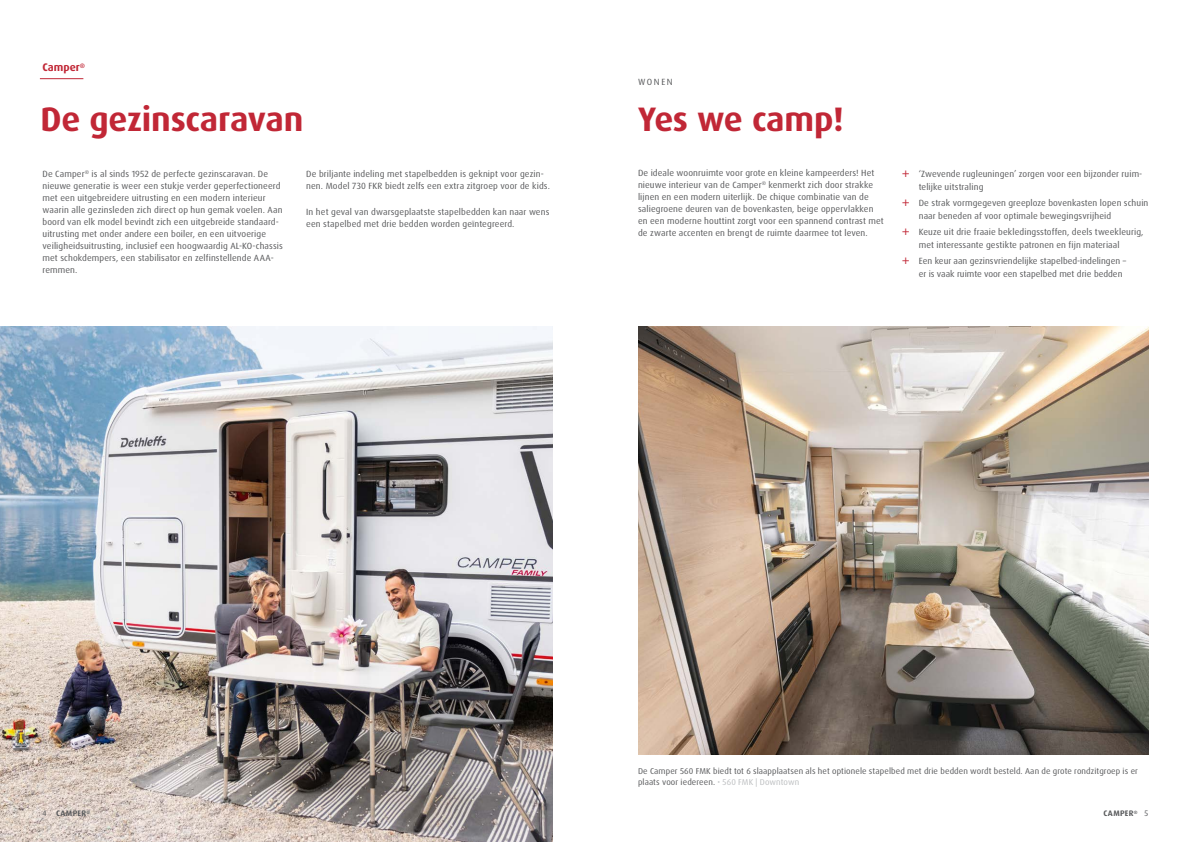
<style>
.page{position:relative;width:1191px;height:842px;background:#fff}
.page>*{position:absolute;margin:0;border:0;box-sizing:border-box;transform-origin:0 0}
.t1{font:700 34px "Dax Pro";letter-spacing:-.01em;color:#c12736}
.t2{font:700 11px "Dax Pro";color:#c12736}
.t3{font:9px/12px "Dax Pro";letter-spacing:.01em;color:#58595b}
.t4{font:8.5px/11px "Dax Pro";letter-spacing:.015em;color:#58595b}
.t5{font:700 8px "Dax Pro";letter-spacing:.045em;color:#58595b}
.s1{color:#bcbec0}
.s2{font-weight:400}
</style>
<div class="page">
<img style="left:0;top:326px;width:553px;height:516px">
<img style="left:638px;top:326px;width:510px;height:428px">
<hr style="left:40px;top:78px;width:43px;height:1px;background:#c12736">
<p class="t2" style="left:43px;top:60px;width:44px">Camper<sup>®</sup></p>
<h1 class="t1" style="left:40px;top:98px;width:265px">De gezinscaravan</h1>
<p class="t3" style="left:43px;top:168px;width:242px">De Camper<sup>®</sup> is al sinds 1952 de perfecte gezinscaravan. De nieuwe generatie is weer een stukje verder geperfectioneerd met een uitgebreidere uitrusting en een modern interieur waarin alle gezinsleden zich direct op hun gemak voelen. Aan boord van elk model bevindt zich een uitgebreide standaard&shy;uitrusting met onder andere een boiler, en een uitvoerige veiligheidsuitrusting, inclusief een hoogwaardig AL-KO-chassis met schokdempers, een stabilisator en zelfinstellende AAA&shy;remmen.</p>
<p class="t3" style="left:306px;top:168px;width:245px">De briljante indeling met stapelbedden is geknipt voor gezin&shy;nen. Model 730 FKR biedt zelfs een extra zitgroep voor de kids.</p>
<p class="t3" style="left:306px;top:206px;width:245px">In het geval van dwarsgeplaatste stapelbedden kan naar wens een stapelbed met drie bedden worden geïntegreerd.</p>
<p class="t3" style="left:638px;top:76px;width:36px">WONEN</p>
<h1 class="t1" style="left:638px;top:98px;width:207px">Yes we camp!</h1>
<p class="t3" style="left:638px;top:167px;width:247px">De ideale woonruimte voor grote en kleine kampeerders! Het nieuwe interieur van de Camper<sup>®</sup> kenmerkt zich door strakke lijnen en een modern uiterlijk. De chique combinatie van de saliegroene deuren van de bovenkasten, beige oppervlakken en een moderne houttint zorgt voor een spannend contrast met de zwarte accenten en brengt de ruimte daarmee tot leven.</p>
<p class="t3" style="left:918px;top:168px;width:225px;line-height:13px">‘Zwevende rugleuningen’ zorgen voor een bijzonder ruim&shy;telijke uitstraling</p>
<p class="t3" style="left:919px;top:196px;width:231px;line-height:13px">De strak vormgegeven greeploze bovenkasten lopen schuin naar beneden af voor optimale bewegingsvrijheid</p>
<p class="t3" style="left:919px;top:225px;width:226px;line-height:13px">Keuze uit drie fraaie bekledingsstoffen, deels tweekleurig, met interessante gestikte patronen en fijn materiaal</p>
<p class="t3" style="left:919px;top:254px;width:209px;line-height:13px">Een keur aan gezinsvriendelijke stapelbed-indelingen – er is vaak ruimte voor een stapelbed met drie bedden</p>
<p class="t4" style="left:638px;top:765px;width:501px">De Camper 560 FMK biedt tot 6 slaapplaatsen als het optionele stapelbed met drie bedden wordt besteld. Aan de grote rondzitgroep is er plaats voor iedereen. <span class="s1">• 560 FMK | Downtown</span></p>
<p class="t5" style="left:43px;top:808px;width:49px"><span class="s2">4</span> CAMPER<sup>®</sup></p>
<p class="t5" style="left:1103px;top:808px;width:46px">CAMPER<sup>®</sup> <span class="s2">5</span></p>
</div>
